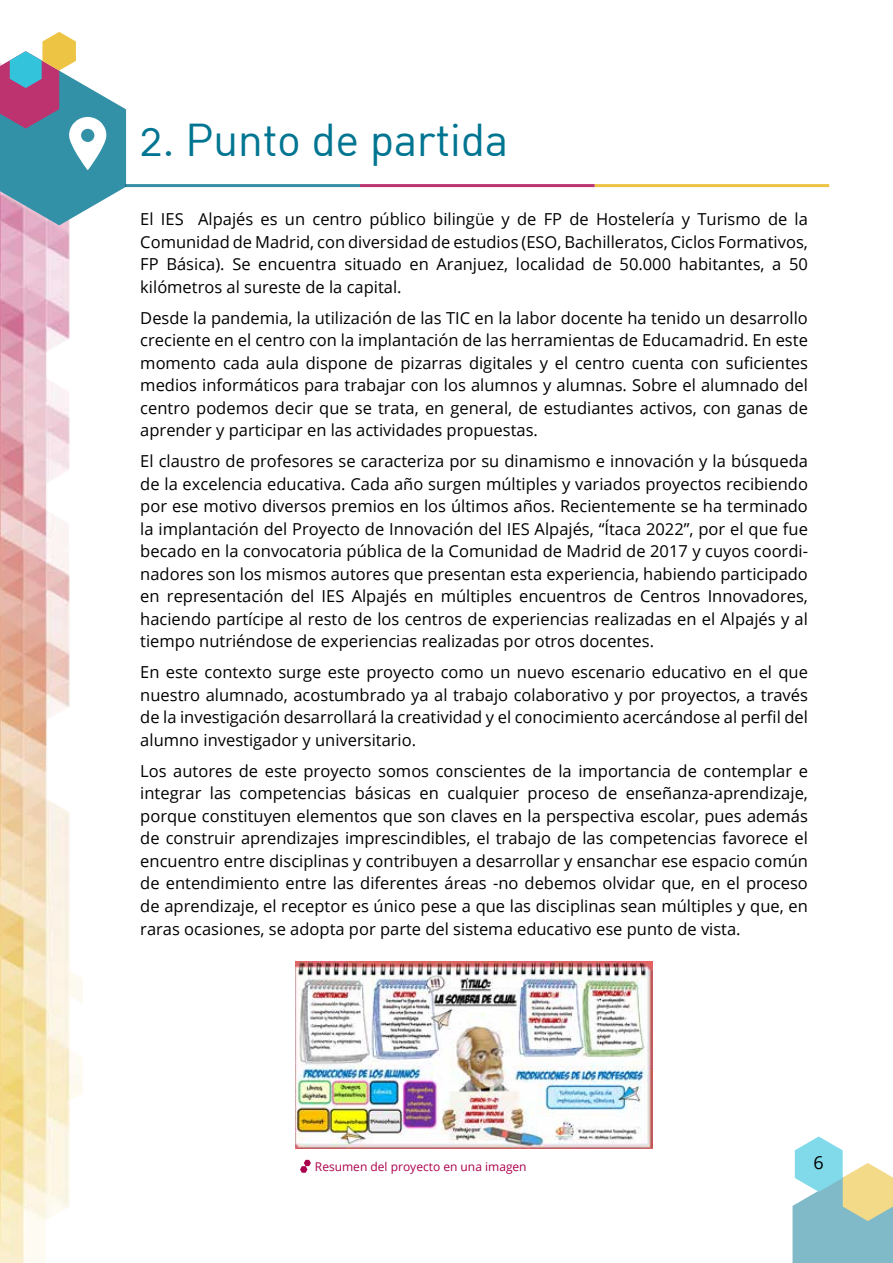
<style>
.page{position:relative;width:893px;height:1263px;background:#fff}
.page>*{position:absolute;margin:0;border:0;box-sizing:border-box;transform-origin:0 0}
.t1{font:45px "DIN Regular Alternate";letter-spacing:-.01em;color:#007591}
.t2{font:18px "Open Sans";color:#000}
.t3{font:16.5px/22.5px "Open Sans";color:#000;text-align:justify}
.t4{font:12px "Open Sans";color:#ab004d}
</style>
<div class="page">
<img style="left:0;top:225px;width:83px;height:1038px">
<hr style="left:125px;top:184px;width:235px;height:3px;background:#03758f">
<hr style="left:360px;top:184px;width:235px;height:3px;background:#ab004d">
<hr style="left:595px;top:184px;width:234px;height:3px;background:#e8b514">
<svg style="left:792px;top:1136px;width:101px;height:127px"></svg>
<svg style="left:0;top:32px;width:126px;height:193px"></svg>
<svg style="left:300px;top:1160px;width:11px;height:13px"></svg>
<img style="left:296px;top:961px;width:356px;height:187px">
<h1 class="t1" style="left:140px;top:111px;width:370px">2. Punto de partida</h1>
<p class="t3" style="left:140px;top:208px;width:669px">El IES Alpajés es un centro público bilingüe y de FP de Hostelería y Turismo de la Comunidad de Madrid, con diversidad de estudios (ESO, Bachilleratos, Ciclos Formativos, FP Básica). Se encuentra situado en Aranjuez, localidad de 50.000 habitantes, a 50 kilómetros al sureste de la capital.</p>
<p class="t3" style="left:140px;top:306px;width:669px">Desde la pandemia, la utilización de las TIC en la labor docente ha tenido un desarrollo creciente en el centro con la implantación de las herramientas de Educamadrid. En este momento cada aula dispone de pizarras digitales y el centro cuenta con suficientes medios informáticos para trabajar con los alumnos y alumnas. Sobre el alumnado del centro podemos decir que se trata, en general, de estudiantes activos, con ganas de aprender y participar en las actividades propuestas.</p>
<p class="t3" style="left:140px;top:450px;width:669px">El claustro de profesores se caracteriza por su dinamismo e innovación y la búsqueda de la excelencia educativa. Cada año surgen múltiples y variados proyectos recibiendo por ese motivo diversos premios en los últimos años. Recientemente se ha terminado la implantación del Proyecto de Innovación del IES Alpajés, “Ítaca 2022”, por el que fue becado en la convocatoria pública de la Comunidad de Madrid de 2017 y cuyos coordi&shy;nadores son los mismos autores que presentan esta experiencia, habiendo participado en representación del IES Alpajés en múltiples encuentros de Centros Innovadores, haciendo partícipe al resto de los centros de experiencias realizadas en el Alpajés y al tiempo nutriéndose de experiencias realizadas por otros docentes.</p>
<p class="t3" style="left:140px;top:661px;width:669px">En este contexto surge este proyecto como un nuevo escenario educativo en el que nuestro alumnado, acostumbrado ya al trabajo colaborativo y por proyectos, a través de la investigación desarrollará la creatividad y el conocimiento acercándose al perfil del alumno investigador y universitario.</p>
<p class="t3" style="left:140px;top:759px;width:669px">Los autores de este proyecto somos conscientes de la importancia de contemplar e integrar las competencias básicas en cualquier proceso de enseñanza-aprendizaje, porque constituyen elementos que son claves en la perspectiva escolar, pues además de construir aprendizajes imprescindibles, el trabajo de las competencias favorece el encuentro entre disciplinas y contribuyen a desarrollar y ensanchar ese espacio común de entendimiento entre las diferentes áreas -no debemos olvidar que, en el proceso de aprendizaje, el receptor es único pese a que las disciplinas sean múltiples y que, en raras ocasiones, se adopta por parte del sistema educativo ese punto de vista.</p>
<p class="t4" style="left:315px;top:1158px;width:213px">Resumen del proyecto en una imagen</p>
<p class="t2" style="left:813px;top:1150px;width:12px">6</p>
</div>
